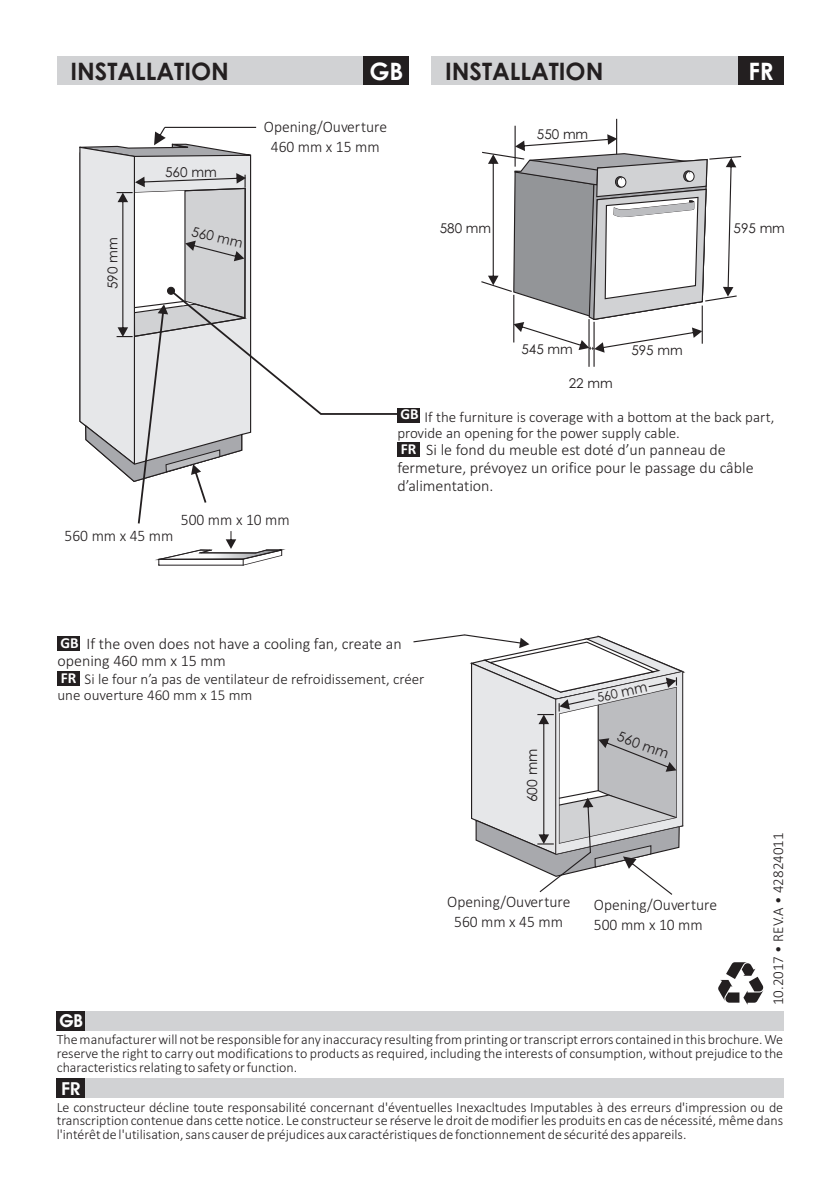
<style>
.page{position:relative;width:840px;height:1191px;background:#fff}
.page>*{position:absolute;margin:0;border:0;box-sizing:border-box;transform-origin:0 0}
.t1{font:700 24px "Century Gothic";color:#231f20}
.t2{font:700 24px "Century Gothic";color:#fff}
.t3{font:600 18px "Avant Garde IT Cby BT";color:#fff}
.t4{font:300 16px/20px "Calibri";color:#231f20;text-align:center}
.t5{font:700 15.2px "Calibri";color:#fff}
.t6{font:300 15px/16.4px "Calibri";color:#231f20}
.t7{font:300 14px/13.6px "Calibri";color:#231f20;text-align:justify}
.t8{font:13.8px "Century Gothic";color:#231f20}
.t9{font:13.6px "Century Gothic";color:#231f20}
.t10{font:13.4px "Century Gothic";color:#231f20}
.t11{font:12.8px "Century Gothic";color:#231f20}
.s1{font-size:14.2px}
</style>
<div class="page">
<svg style="left:718px;top:962px;width:45px;height:42px"></svg>
<div style="left:57px;top:57px;width:351px;height:28px;background:#d1d2d4"></div>
<div style="left:363px;top:57px;width:45px;height:28px;background:#231f20"></div>
<div style="left:57px;top:1010px;width:725px;height:20px;background:#d1d2d4"></div>
<div style="left:431px;top:57px;width:351px;height:28px;background:#d1d2d4"></div>
<div style="left:737px;top:57px;width:45px;height:28px;background:#231f20"></div>
<div style="left:57px;top:1010px;width:28px;height:20px;background:#231f20"></div>
<div style="left:57px;top:1078px;width:725px;height:20px;background:#d1d2d4"></div>
<div style="left:57px;top:1078px;width:28px;height:20px;background:#231f20"></div>
<hr style="left:615px;top:119px;width:2px;height:36px;background:#231f20">
<hr style="left:514px;top:126px;width:1px;height:41px;background:#231f20">
<svg style="left:481px;top:134px;width:261px;height:233px"></svg>
<svg style="left:158px;top:531px;width:127px;height:34px"></svg>
<svg style="left:79px;top:127px;width:320px;height:396px"></svg>
<hr style="left:165px;top:127px;width:91px;height:1px;background:#231f20">
<svg style="left:413px;top:634px;width:272px;height:261px"></svg>
<div style="left:397px;top:408px;width:22px;height:14px;background:#231f20"></div>
<div style="left:397px;top:442px;width:22px;height:14px;background:#231f20"></div>
<div style="left:57px;top:636px;width:23px;height:14px;background:#231f20"></div>
<div style="left:58px;top:671px;width:22px;height:15px;background:#231f20"></div>
<h1 class="t1" style="left:70px;top:61px;width:160px">INSTALLATION</h1>
<h1 class="t2" style="left:369px;top:61px;width:36px">GB</h1>
<p class="t9" style="left:107px;top:289px;width:53px;rotate:-90deg">590 mm</p>
<p class="t9" style="left:165px;top:167px;width:53px">560 mm</p>
<p class="t9" style="left:193px;top:226px;width:53px;rotate:13deg">560 mm</p>
<p class="t4" style="left:264px;top:118px;width:125px">Opening/Ouverture<br>460 mm x 15 mm</p>
<h1 class="t1" style="left:445px;top:61px;width:160px">INSTALLATION</h1>
<h1 class="t2" style="left:748px;top:61px;width:27px">FR</h1>
<p class="t10" style="left:439px;top:223px;width:53px">580 mm</p>
<p class="t10" style="left:536px;top:128px;width:53px">550 mm</p>
<p class="t10" style="left:521px;top:344px;width:53px">545 mm</p>
<p class="t10" style="left:631px;top:345px;width:53px">595 mm</p>
<p class="t10" style="left:568px;top:378px;width:45px">22 mm</p>
<p class="t10" style="left:733px;top:223px;width:53px">595 mm</p>
<p class="t4" style="left:65px;top:527px;width:110px">560 mm x 45 mm</p>
<p class="t4" style="left:181px;top:510px;width:110px">500 mm x 10 mm</p>
<p class="t5" style="left:400px;top:408px;width:20px">GB</p>
<p class="t6" style="left:397px;top:426px;width:284px">provide an opening for the power supply cable.</p>
<p class="t5" style="left:400px;top:442px;width:17px">FR</p>
<p class="t6" style="left:424px;top:410px;width:351px">If the furniture is coverage with a bottom at the back part,</p>
<p class="t4" style="left:397px;top:442px;width:357px;line-height:17.6px;text-align:left;text-indent:29px">Si le fond du meuble est doté d’un panneau de fermeture, prévoyez un orifice pour le passage du câble d’alimentation.</p>
<p class="t4" style="left:86px;top:635px;width:316px">If the oven does not have a cooling fan, create an</p>
<p class="t5" style="left:60px;top:636px;width:20px">GB</p>
<p class="t4" style="left:57px;top:652px;width:170px">opening 460 mm x 15 mm</p>
<p class="t6" style="left:57px;top:671px;width:368px;text-indent:27px">Si le four n’a pas de ventilateur de refroidissement, créer une ouverture 460 mm x 15 mm</p>
<p class="t5" style="left:61px;top:671px;width:17px">FR</p>
<p class="t8" style="left:526px;top:802px;width:55px;rotate:-90deg">600 <span class="s1">mm</span></p>
<p class="t11" style="left:595px;top:692px;width:53px;rotate:-12deg">560 <span class="s1">mm</span></p>
<p class="t8" style="left:619px;top:730px;width:55px;rotate:20deg">560 <span class="s1">mm</span></p>
<p class="t3" style="left:59px;top:1013px;width:25px">GB</p>
<p class="t4" style="left:447px;top:893px;width:125px">Opening/Ouverture<br>560 mm x 45 mm</p>
<p class="t4" style="left:593px;top:895px;width:125px;text-align:left">Opening/Ouverture<br>500 mm x 10 mm</p>
<p class="t6" style="left:770px;top:1005px;width:174px;rotate:-90deg">10.2017 • REV.A • 42824011</p>
<p class="t7" style="left:57px;top:1034px;width:727px">The manufacturer will not be responsible for any inaccuracy resulting from printing or transcript errors contained in this brochure. We reserve the right to carry out modifications to products as required, including the interests of consumption, without prejudice to the characteristics relating to safety or function.</p>
<p class="t3" style="left:62px;top:1081px;width:20px">FR</p>
<p class="t7" style="left:57px;top:1101px;width:727px">Le constructeur décline toute responsabilité concernant d'éventuelles Inexacltudes Imputables à des erreurs d'impression ou de transcription contenue dans cette notice. Le constructeur se réserve le droit de modifier les produits en cas de nécessité, même dans l'intérêt de l'utilisation, sans causer de préjudices aux caractéristiques de fonctionnement de sécurité des appareils.</p>
</div>
